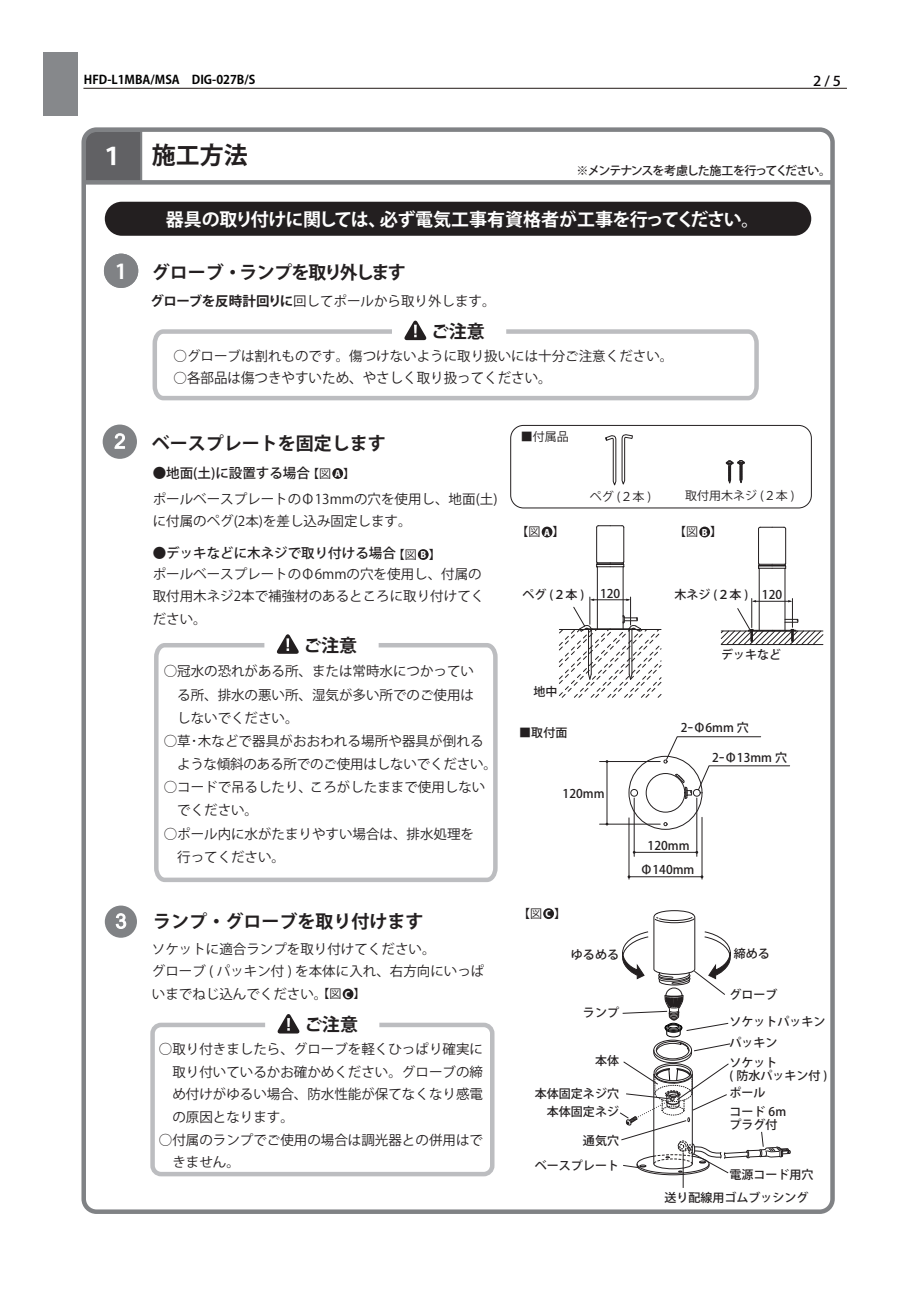
<style>
.page{position:relative;width:919px;height:1289px;background:#fff}
.page>*{position:absolute;margin:0;border:0;box-sizing:border-box;transform-origin:0 0}
.t1{font:700 24px "Koz Go Pro";color:#231f20}
.t2{font:700 20.25px "Koz Go Pro";color:#fff}
.t3{font:700 18px "Koz Go Pro";color:#231f20}
.t4{font:700 18px "Koz Go Pro";letter-spacing:-.02em;color:#fff}
.t5{font:700 18px "Koz Go Pro";letter-spacing:-.05em;color:#231f20}
.t6{font:14.1px "Koz Go Pro";color:#231f20;scale:.96 1}
.t7{font:13.5px/22.5px "Koz Go Pro";color:#231f20}
.t8{font:500 13.5px "Koz Go Pro";color:#231f20}
.t9{font:500 13.5px "Koz Go Pro";color:#070304;scale:1.09 1}
.t10{font:500 12px/13.5px "Koz Go Pro";color:#231f20}
.t11{font:12px "Koz Go Pro";color:#231f20}
.t12{font:700 12px "Koz Go Pro";color:#030303}
.t13{font:500 12px "Koz Go Pro";letter-spacing:-.08em;color:#231f20}
.t14{font:800 9px "Koz Go Pro";color:#fff}
.s1{color:#fff}
.s2{font-weight:700}
.s3{font-size:13.5px}
</style>
<div class="page">
<div style="left:105px;top:905px;width:32px;height:32px;background:#808285;border-radius:50%"></div>
<svg style="left:115px;top:913px;width:11px;height:16px"></svg>
<hr style="left:597px;top:566px;width:1px;height:63px;background:#231f20">
<hr style="left:622px;top:566px;width:1px;height:63px;background:#231f20">
<hr style="left:758px;top:568px;width:1px;height:62px;background:#231f20">
<hr style="left:784px;top:568px;width:1px;height:62px;background:#231f20">
<hr style="left:623px;top:527px;width:1px;height:35px;background:#231f20">
<hr style="left:596px;top:527px;width:1px;height:35px;background:#231f20">
<svg style="left:596px;top:525px;width:28px;height:3px"></svg>
<svg style="left:596px;top:561px;width:28px;height:6px"></svg>
<hr style="left:785px;top:529px;width:1px;height:34px;background:#231f20">
<hr style="left:758px;top:529px;width:1px;height:34px;background:#231f20">
<svg style="left:758px;top:526px;width:28px;height:3px"></svg>
<svg style="left:758px;top:562px;width:28px;height:7px"></svg>
<svg style="left:559px;top:597px;width:102px;height:101px"></svg>
<svg style="left:720px;top:598px;width:103px;height:47px"></svg>
<div style="left:630px;top:789px;width:8px;height:7px;border:1px solid #231f20;border-radius:50%"></div>
<svg style="left:663px;top:822px;width:4px;height:4px"></svg>
<div style="left:645px;top:773px;width:40px;height:39px;border:1px solid #231f20;border-radius:50%"></div>
<hr style="left:599px;top:761px;width:61px;height:1px;background:#231f20">
<hr style="left:599px;top:823px;width:61px;height:1px;background:#231f20">
<hr style="left:634px;top:798px;width:1px;height:58px;background:#231f20">
<hr style="left:696px;top:798px;width:1px;height:58px;background:#231f20">
<hr style="left:628px;top:817px;width:1px;height:62px;background:#231f20">
<hr style="left:701px;top:817px;width:1px;height:62px;background:#231f20">
<hr style="left:634px;top:852px;width:62px;height:1px;background:#231f20">
<hr style="left:629px;top:876px;width:73px;height:1px;background:#231f20">
<hr style="left:606px;top:761px;width:1px;height:63px;background:#231f20">
<svg style="left:663px;top:736px;width:126px;height:63px"></svg>
<div style="left:104px;top:425px;width:32px;height:33px;background:#808285;border-radius:50%"></div>
<div style="left:103px;top:424px;width:34px;height:35px;border:2px solid #808285;border-radius:50%"></div>
<svg style="left:114px;top:433px;width:11px;height:16px"></svg>
<div style="left:43px;top:52px;width:34px;height:63px;background:#86888b"></div>
<hr style="left:83px;top:88px;width:763px;height:1px;background:#211814">
<div style="left:86px;top:132px;width:57px;height:48px;background:#616164"></div>
<div style="left:81px;top:127px;width:753px;height:1086px;border:4px solid #808285;border-radius:13px"></div>
<div style="left:84px;top:180px;width:748px;height:5px;background:#808285"></div>
<div style="left:105px;top:202px;width:706px;height:34px;background:#231f20;border-radius:17px"></div>
<div style="left:105px;top:255px;width:32px;height:32px;background:#808285;border-radius:50%"></div>
<div style="left:104px;top:254px;width:34px;height:34px;border:2px solid #808285;border-radius:50%"></div>
<svg style="left:152px;top:320px;width:607px;height:81px"></svg>
<svg style="left:283px;top:634px;width:10px;height:6px"></svg>
<svg style="left:154px;top:640px;width:344px;height:242px"></svg>
<svg style="left:277px;top:1014px;width:23px;height:19px"></svg>
<div style="left:150px;top:1022px;width:344px;height:154px;border:4px solid #bcbdc0;border-radius:9px"></div>
<svg style="left:605px;top:434px;width:28px;height:52px"></svg>
<svg style="left:726px;top:460px;width:19px;height:24px"></svg>
<div style="left:510px;top:425px;width:301px;height:83px;border:1px solid #231f20;border-radius:13px"></div>
<div style="left:541px;top:526px;width:11px;height:11px;background:#231f20;border-radius:50%"></div>
<div style="left:332px;top:468px;width:11px;height:11px;background:#231f20;border-radius:50%"></div>
<div style="left:699px;top:526px;width:11px;height:11px;background:#231f20;border-radius:50%"></div>
<div style="left:418px;top:549px;width:10px;height:11px;background:#231f20;border-radius:50%"></div>
<div style="left:543px;top:908px;width:11px;height:11px;background:#231f20;border-radius:50%"></div>
<div style="left:342px;top:988px;width:11px;height:11px;background:#231f20;border-radius:50%"></div>
<hr style="left:683px;top:1152px;width:1px;height:35px;background:#231f20">
<svg style="left:620px;top:910px;width:171px;height:265px"></svg>
<p class="t12" style="left:84px;top:71px;width:173px">HFD-L1MBA/MSA　DIG-027B/S</p>
<p class="t9" style="left:813px;top:72px;width:27px">2 / 5</p>
<h1 class="t1" style="left:100px;top:140px;width:149px"><span class="s1">１</span> 施工方法</h1>
<p class="t13" style="left:576px;top:162px;width:256px">※メンテナンスを考慮した施工を行ってください。</p>
<h3 class="t4" style="left:166px;top:207px;width:595px">器具の取り付けに関しては、必ず電気工事有資格者が工事を行ってください。</h3>
<h2 class="t2" style="left:115px;top:258px;width:13px">1</h2>
<h3 class="t5" style="left:152px;top:261px;width:255px">グローブ・ランプを取り外します</h3>
<p class="t7" style="left:150px;top:290px;width:346px"><span class="s2">グローブを反時計回りに</span>回してポールから取り外します。</p>
<h3 class="t3" style="left:431px;top:319px;width:55px">ご注意</h3>
<p class="t7" style="left:173px;top:345px;width:501px">○グローブは割れものです。傷つけないように取り扱いには十分ご注意ください。</p>
<p class="t6" style="left:173px;top:368px;width:395px"><span class="s3">○</span>各部品は傷つきやすいため、やさしく取り扱ってください。</p>
<h3 class="t3" style="left:152px;top:432px;width:235px">ベースプレートを固定します</h3>
<p class="t8" style="left:153px;top:464px;width:159px">●地面(土)に設置する場合</p>
<p class="t11" style="left:307px;top:465px;width:49px">【図　】</p>
<p class="t14" style="left:335px;top:468px;width:7px">A</p>
<p class="t7" style="left:153px;top:488px;width:346px">ポールベースプレートのΦ13mmの穴を使用し、地面(土)に付属のペグ(2本)を差し込み固定します。</p>
<p class="t7" style="left:153px;top:563px;width:333px">ポールベースプレートのΦ6mmの穴を使用し、付属の取付用木ネジ2本で補強材のあるところに取り付けてください。</p>
<p class="t8" style="left:153px;top:544px;width:245px">●デッキなどに木ネジで取り付ける場合</p>
<p class="t11" style="left:393px;top:546px;width:49px">【図　】</p>
<p class="t14" style="left:420px;top:549px;width:7px">B</p>
<h3 class="t3" style="left:303px;top:633px;width:55px">ご注意</h3>
<p class="t7" style="left:164px;top:660px;width:312px;line-height:23.1px;text-align:justify">○冠水の恐れがある所、または常時水につかってい　る所、排水の悪い所、湿気が多い所でのご使用は　しないでください。</p>
<p class="t7" style="left:164px;top:729px;width:334px;line-height:23.1px">○草･木などで器具がおおわれる場所や器具が倒れる　ような傾斜のある所でのご使用はしないでください。</p>
<p class="t7" style="left:164px;top:776px;width:323px;line-height:23.1px">○コードで吊るしたり、ころがしたままで使用しない　でください。</p>
<p class="t7" style="left:164px;top:822px;width:312px;line-height:23.1px">○ポール内に水がたまりやすい場合は、排水処理を　行ってください。</p>
<h3 class="t3" style="left:153px;top:909px;width:271px">ランプ・グローブを取り付けます</h3>
<p class="t7" style="left:152px;top:938px;width:334px">ソケットに適合ランプを取り付けてください。<br>グローブ ( パッキン付 ) を本体に入れ、右方向にいっぱいまでねじ込んでください。</p>
<p class="t11" style="left:317px;top:986px;width:49px">【図　】</p>
<p class="t14" style="left:345px;top:988px;width:7px">C</p>
<h3 class="t3" style="left:304px;top:1013px;width:55px">ご注意</h3>
<p class="t7" style="left:159px;top:1038px;width:325px;text-align:justify">○取り付きましたら、グローブを軽くひっぱり確実に　取り付いているかお確かめください。グローブの締　め付けがゆるい場合、防水性能が保てなくなり感電　の原因となります。</p>
<p class="t7" style="left:159px;top:1128px;width:325px">○付属のランプでご使用の場合は調光器との併用はで　きません。</p>
<p class="t11" style="left:521px;top:429px;width:49px">■付属品</p>
<p class="t11" style="left:516px;top:524px;width:49px">【図　】</p>
<p class="t14" style="left:544px;top:526px;width:7px">A</p>
<p class="t11" style="left:589px;top:489px;width:63px">ペグ (２本 )</p>
<p class="t11" style="left:685px;top:488px;width:111px">取付用木ネジ (２本 )</p>
<p class="t11" style="left:674px;top:524px;width:49px">【図　】</p>
<p class="t14" style="left:701px;top:526px;width:7px">B</p>
<p class="t10" style="left:522px;top:588px;width:63px">ペグ (２本 )</p>
<p class="t10" style="left:674px;top:589px;width:75px">木ネジ (２本 )</p>
<p class="t10" style="left:600px;top:587px;width:22px">120</p>
<p class="t10" style="left:762px;top:588px;width:22px">120</p>
<p class="t10" style="left:721px;top:648px;width:61px">デッキなど</p>
<p class="t10" style="left:533px;top:685px;width:25px">地中</p>
<p class="t10" style="left:519px;top:726px;width:49px">■取付面</p>
<p class="t10" style="left:680px;top:721px;width:70px">2ｰΦ6mm 穴</p>
<p class="t10" style="left:562px;top:787px;width:43px">120mm</p>
<p class="t11" style="left:518px;top:905px;width:49px">【図　】</p>
<p class="t14" style="left:545px;top:908px;width:7px">C</p>
<p class="t10" style="left:571px;top:948px;width:49px">ゆるめる</p>
<p class="t10" style="left:583px;top:1006px;width:37px">ランプ</p>
<p class="t10" style="left:595px;top:1054px;width:25px">本体</p>
<p class="t10" style="left:535px;top:1084px;width:85px;line-height:18.9px;text-align:right">本体固定ネジ穴本体固定ネジ</p>
<p class="t10" style="left:583px;top:1133px;width:37px">通気穴</p>
<p class="t10" style="left:535px;top:1159px;width:85px">ベースプレート</p>
<p class="t10" style="left:712px;top:751px;width:76px">2ｰΦ13mm 穴</p>
<p class="t10" style="left:640px;top:834px;width:55px;line-height:24px;text-align:center">120mm<br>Φ140mm</p>
<p class="t10" style="left:733px;top:947px;width:37px">締める</p>
<p class="t10" style="left:729px;top:988px;width:49px">グローブ</p>
<p class="t10" style="left:729px;top:1036px;width:49px">パッキン</p>
<p class="t10" style="left:729px;top:1015px;width:97px">ソケットパッキン</p>
<p class="t10" style="left:729px;top:1056px;width:99px">ソケット<br>( 防水パッキン付 )</p>
<p class="t10" style="left:729px;top:1086px;width:37px">ポール</p>
<p class="t10" style="left:729px;top:1105px;width:58px">コード 6mプラグ付</p>
<p class="t10" style="left:664px;top:1163px;width:151px;line-height:23px;text-indent:65px">電源コード用穴送り配線用ゴムブッシング</p>
</div>
